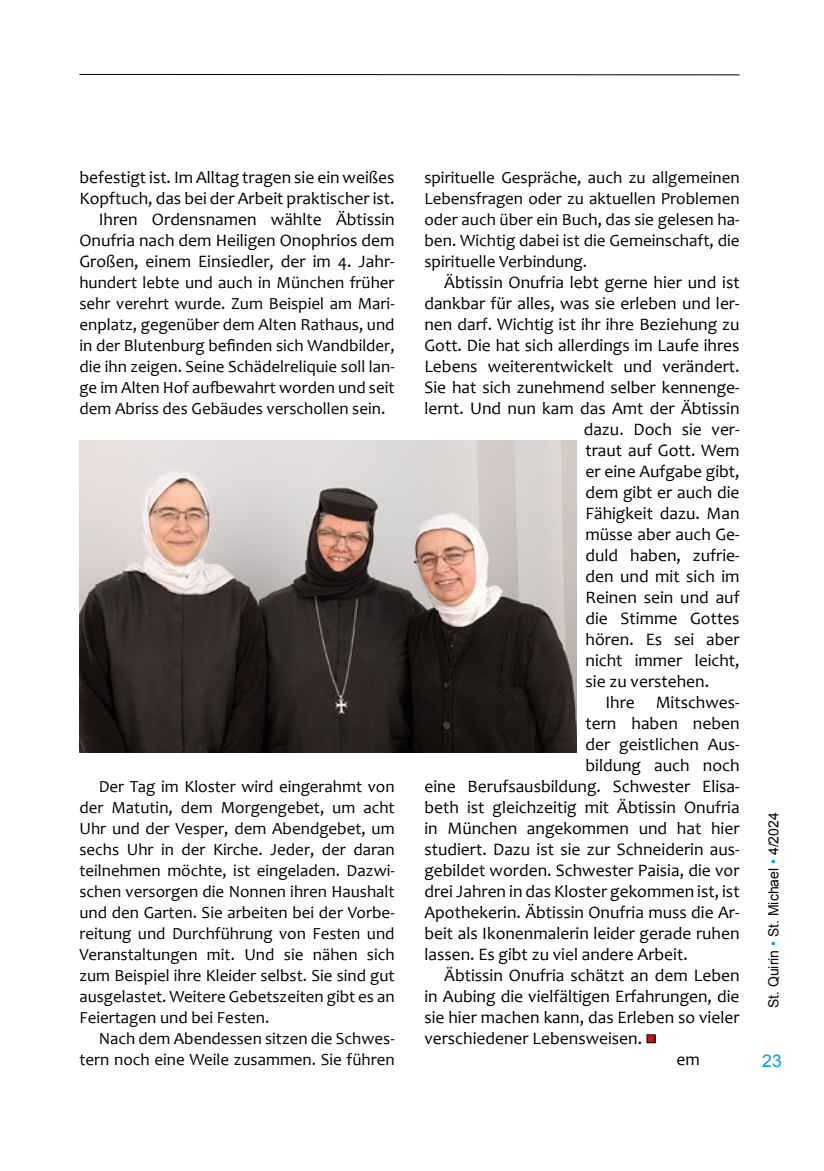
<style>
.page{position:relative;width:824px;height:1171px;background:#fff}
.page>*{position:absolute;margin:0;border:0;box-sizing:border-box;transform-origin:0 0}
.t1{font:17.5px/21px "Candara";color:#000;text-align:right}
.t2{font:17.5px "Arial";color:#009ee3}
.t3{font:17.15px/21px "Candara";color:#000}
.t4{font:16.97px/21px "Candara";color:#000;text-align:justify}
.t5{font:14px "Arial";color:#000}
.s1{font-size:17.15px}
.s2{color:#009ee3}
</style>
<div class="page">
<hr style="left:79px;top:74px;width:660px;height:1px;background:#000">
<div style="left:647px;top:1035px;width:8px;height:8px;background:#cd1013"></div>
<div style="left:646px;top:1034px;width:9px;height:9px;border:1px solid #000"></div>
<img style="left:79px;top:440px;width:497px;height:312px">
<p class="t1" style="left:79px;top:167px;width:317px">befestigt ist. Im Alltag tragen sie ein weißes Kopftuch, das bei der Arbeit praktischer ist.<br>Ihren Ordensnamen wählte Äbtissin Onufria nach dem Heiligen Onophrios dem Großen, einem Einsiedler, der im 4. Jahr-</p>
<p class="t4" style="left:79px;top:272px;width:317px">hundert lebte und auch in München früher sehr verehrt wurde. Zum Beispiel am Mari&shy;enplatz, gegenüber dem Alten Rathaus, und in der Blutenburg befinden sich Wandbilder, die ihn zeigen. Seine Schädelreliquie soll lan&shy;ge im Alten Hof aufbewahrt worden und seit dem Abriss des Gebäudes verschollen sein.</p>
<p class="t4" style="left:79px;top:776px;width:317px;text-indent:19px">Der Tag im Kloster wird eingerahmt von der Matutin, dem Morgengebet, um acht Uhr und der Vesper, dem Abendgebet, um sechs Uhr in der Kirche. Jeder, der daran teilnehmen möchte, ist eingeladen. Dazwi&shy;schen versorgen die Nonnen ihren Haushalt und den Garten. Sie arbeiten bei der Vorbe&shy;reitung und Durchführung von Festen und Veranstaltungen mit. Und sie nähen sich zum Beispiel ihre Kleider selbst. Sie sind gut ausgelastet. Weitere Gebetszeiten gibt es an Feiertagen und bei Festen.</p>
<p class="t4" style="left:79px;top:1028px;width:317px;text-align:right">Nach dem Abendessen sitzen die Schwes&shy;tern noch eine Weile zusammen. Sie führen</p>
<p class="t4" style="left:424px;top:167px;width:317px">spirituelle Gespräche, auch zu allgemeinen Lebensfragen oder zu aktuellen Problemen oder auch über ein Buch, <span class="s1">das sie gelesen ha-</span></p>
<p class="t3" style="left:424px;top:230px;width:317px">ben. Wichtig dabei ist die Gemeinschaft, die spirituelle Verbindung.</p>
<p class="t1" style="left:444px;top:272px;width:297px">Äbtissin Onufria lebt gerne hier und ist</p>
<p class="t1" style="left:424px;top:293px;width:316px">dankbar für alles, was sie erleben und ler-</p>
<p class="t1" style="left:424px;top:314px;width:317px">nen darf. Wichtig ist ihr ihre Beziehung zu</p>
<p class="t1" style="left:424px;top:335px;width:317px">Gott. Die hat sich allerdings im Laufe ihres</p>
<p class="t1" style="left:424px;top:356px;width:316px">Lebens weiterentwickelt und verändert.</p>
<p class="t1" style="left:424px;top:377px;width:317px">Sie hat sich zunehmend selber kennenge-</p>
<p class="t1" style="left:424px;top:398px;width:317px">lernt. Und nun kam das Amt der Äbtissin</p>
<p class="t1" style="left:583px;top:419px;width:157px">dazu. Doch sie ver-</p>
<p class="t1" style="left:585px;top:440px;width:155px">traut auf Gott. Wem</p>
<p class="t1" style="left:585px;top:461px;width:156px">er eine Aufgabe gibt,</p>
<p class="t1" style="left:585px;top:482px;width:156px">dem gibt er auch die</p>
<p class="t1" style="left:585px;top:503px;width:156px">Fähigkeit dazu. Man</p>
<p class="t1" style="left:585px;top:524px;width:156px">müsse aber auch Ge-</p>
<p class="t1" style="left:585px;top:545px;width:156px">duld haben, zufrie-</p>
<p class="t1" style="left:585px;top:566px;width:156px">den und mit sich im</p>
<p class="t1" style="left:585px;top:587px;width:156px">Reinen sein und auf</p>
<p class="t1" style="left:585px;top:608px;width:156px">die Stimme Gottes</p>
<p class="t1" style="left:585px;top:629px;width:155px">hören. Es sei aber</p>
<p class="t1" style="left:585px;top:650px;width:156px">nicht immer leicht,</p>
<p class="t1" style="left:585px;top:671px;width:125px">sie zu verstehen.</p>
<p class="t1" style="left:605px;top:692px;width:136px">Ihre Mitschwes-</p>
<p class="t1" style="left:585px;top:713px;width:156px">tern haben neben</p>
<p class="t1" style="left:585px;top:734px;width:156px">der geistlichen Aus-</p>
<p class="t1" style="left:585px;top:755px;width:156px">bildung auch noch</p>
<p class="t1" style="left:424px;top:776px;width:317px">eine Berufsausbildung. Schwester Elisa-</p>
<p class="t1" style="left:424px;top:797px;width:317px">beth ist gleichzeitig mit Äbtissin Onufria</p>
<p class="t1" style="left:424px;top:818px;width:317px">in München angekommen und hat hier</p>
<p class="t1" style="left:424px;top:839px;width:317px">studiert. Dazu ist sie zur Schneiderin aus-</p>
<p class="t1" style="left:424px;top:860px;width:316px">gebildet worden. Schwester Paisia, die vor</p>
<p class="t1" style="left:424px;top:881px;width:317px">drei Jahren in das Kloster gekommen ist, ist</p>
<p class="t1" style="left:424px;top:902px;width:317px">Apothekerin. Äbtissin Onufria muss die Ar-</p>
<p class="t1" style="left:424px;top:923px;width:317px">beit als Ikonenmalerin leider gerade ruhen</p>
<p class="t1" style="left:424px;top:944px;width:265px">lassen. Es gibt zu viel andere Arbeit.</p>
<p class="t1" style="left:444px;top:965px;width:297px">Äbtissin Onufria schätzt an dem Leben</p>
<p class="t1" style="left:424px;top:986px;width:317px">in Aubing die vielfältigen Erfahrungen, die</p>
<p class="t1" style="left:424px;top:1007px;width:316px">sie hier machen kann, das Erleben so vieler</p>
<p class="t1" style="left:424px;top:1028px;width:219px">verschiedener Lebensweisen.</p>
<p class="t1" style="left:676px;top:1049px;width:25px">em</p>
<p class="t5" style="left:764px;top:1008px;width:197px;rotate:-90deg">St. Quirin <span class="s2">•</span> St. Michael <span class="s2">•</span> 4/2024</p>
<p class="t2" style="left:762px;top:1049px;width:21px">23</p>
</div>
